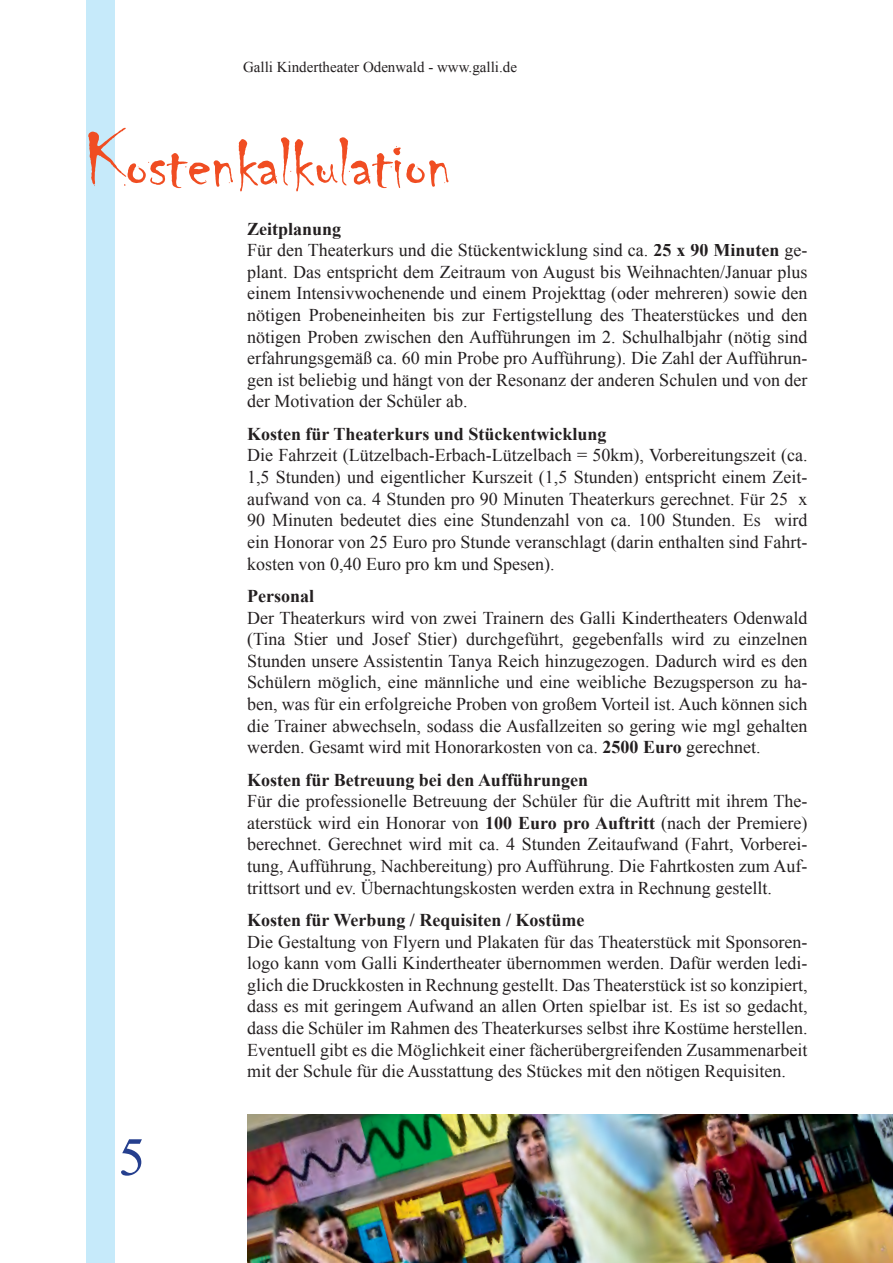
<style>
.page{position:relative;width:893px;height:1263px;background:#fff}
.page>*{position:absolute;margin:0;border:0;box-sizing:border-box;transform-origin:0 0}
.t1{font:72px "Chiller";color:#f04d22}
.t2{font:54px "Times New Roman";color:#253f8e}
.t3{font:18px/21.6px "Times New Roman";color:#231f20;text-align:justify}
.t4{font:700 18px "Times New Roman";color:#231f20}
.t5{font:15px "Times New Roman";color:#231f20}
.s1{font-size:90px}
.s2{font-weight:700}
</style>
<div class="page">
<div style="left:87px;top:0;width:28px;height:1263px;background:#c6eafa"></div>
<img style="left:247px;top:1114px;width:646px;height:148px">
<p class="t5" style="left:243px;top:57px;width:275px">Galli Kindertheater Odenwald - www.galli.de</p>
<h1 class="t1" style="left:84px;top:125px;width:369px"><span class="s1">K</span>ostenkalkulation</h1>
<p class="t3" style="left:247px;top:218px;width:562px;text-align:left"><span class="s2">Zeitplanung<br></span>Für den Theaterkurs und die Stückentwicklung sind ca. <span class="s2">25 x 90 Minuten</span> ge&shy;plant. Das entspricht dem Zeitraum von August bis Weihnachten/Januar plus einem Intensivwochenende und einem Projekttag (oder mehreren) sowie den nötigen Probeneinheiten bis zur Fertigstellung des Theaterstückes und den nötigen Proben zwischen den Aufführungen im 2. Schulhalbjahr (nötig sind erfahrungsgemäß ca. 60 min Probe pro Aufführung). Die Zahl der Aufführun&shy;gen ist beliebig und hängt von der Resonanz der anderen Schulen und von der der Motivation der Schüler ab.</p>
<p class="t4" style="left:247px;top:421px;width:361px">Kosten für Theaterkurs und Stückentwicklung</p>
<p class="t3" style="left:247px;top:444px;width:562px">Die Fahrzeit (Lützelbach-Erbach-Lützelbach = 50km), Vorbereitungszeit (ca.<br>1,5 Stunden) und eigentlicher Kurszeit (1,5 Stunden) entspricht einem Zeit&shy;aufwand von ca. 4 Stunden pro 90 Minuten Theaterkurs gerechnet. Für 25 x 90 Minuten bedeutet dies eine Stundenzahl von ca. 100 Stunden. Es wird ein Honorar von 25 Euro pro Stunde veranschlagt (darin enthalten sind Fahrt&shy;kosten von 0,40 Euro pro km und Spesen).</p>
<p class="t4" style="left:247px;top:583px;width:68px">Personal</p>
<p class="t3" style="left:247px;top:606px;width:562px">Der Theaterkurs wird von zwei Trainern des Galli Kindertheaters Odenwald (Tina Stier und Josef Stier) durchgeführt, gegebenfalls wird zu einzelnen Stunden unsere Assistentin Tanya Reich hinzugezogen. Dadurch wird es den Schülern möglich, eine männliche und eine weibliche Bezugsperson zu ha&shy;ben, was für ein erfolgreiche Proben von großem Vorteil ist. Auch können sich die Trainer abwechseln, sodass die Ausfallzeiten so gering wie mgl gehalten werden. Gesamt wird mit Honorarkosten von ca. <span class="s2">2500 Euro</span> gerechnet.</p>
<p class="t4" style="left:247px;top:767px;width:342px">Kosten für Betreuung bei den Aufführungen</p>
<p class="t3" style="left:247px;top:790px;width:562px">Für die professionelle Betreuung der Schüler für die Auftritt mit ihrem The&shy;aterstück wird ein Honorar von <span class="s2">100 Euro pro Auftritt</span> (nach der Premiere) berechnet. Gerechnet wird mit ca. 4 Stunden Zeitaufwand (Fahrt, Vorberei&shy;tung, Aufführung, Nachbereitung) pro Aufführung. Die Fahrtkosten zum Auf&shy;trittsort und ev. Übernachtungskosten werden extra in Rechnung gestellt.</p>
<p class="t4" style="left:247px;top:907px;width:339px">Kosten für Werbung / Requisiten / Kostüme</p>
<p class="t3" style="left:247px;top:930px;width:562px">Die Gestaltung von Flyern und Plakaten für das Theaterstück mit Sponsoren&shy;logo kann vom Galli Kindertheater übernommen werden. Dafür werden ledi&shy;glich die Druckkosten in Rechnung gestellt. Das Theaterstück ist so konzipiert, dass es mit geringem Aufwand an allen Orten spielbar ist. Es ist so gedacht, dass die Schüler im Rahmen des Theaterkurses selbst ihre Kostüme herstellen.<br>Eventuell gibt es die Möglichkeit einer fächerübergreifenden Zusammenarbeit mit der Schule für die Ausstattung des Stückes mit den nötigen Requisiten.</p>
<h2 class="t2" style="left:118px;top:1121px;width:28px">5</h2>
</div>
